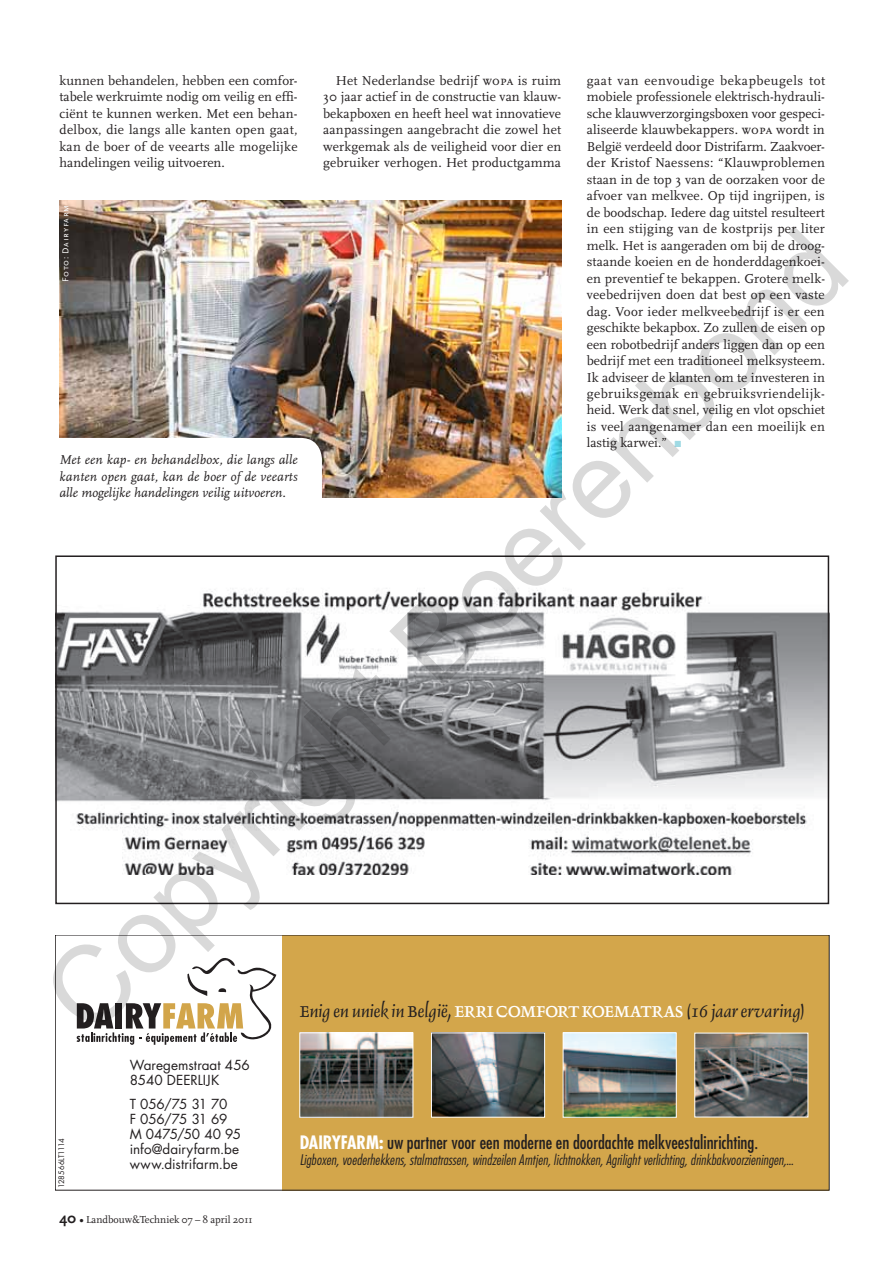
<style>
.page{position:relative;width:893px;height:1263px;background:#fff}
.page>*{position:absolute;margin:0;border:0;box-sizing:border-box;transform-origin:0 0}
.t1{font:108px "Arial";color:rgb(0 0 0/.15)}
.t2{font:21px "Delphin LT Std 1";letter-spacing:-.02em;color:#231f20}
.t3{font:condensed 18px "Futura Std";color:#231f20}
.t4{font:italic 300 condensed 14.25px "Futura Std";letter-spacing:.01em;color:#231f20}
.t5{font:13.5px/16.5px "Scala";letter-spacing:.015em;color:#231f20;text-align:justify}
.t6{font:italic 13.5px/16.5px "Scala";color:#231f20;text-align:justify}
.t7{font:13.5px/15px "Futura Std";color:#231f20}
.t8{font:10.5px "Scala";color:#231f20}
.t9{font:9px "Scala Sans Caps";letter-spacing:.075em;color:#fff}
.t10{font:7.5px "Futura Std";letter-spacing:-.02em;color:#231f20}
.s1{font-family:"Scala Caps"}
.s2{font-family:"Scala Regular Expert";color:#a0dae4}
.s3{font-family:"Delphin LT Std 2";color:#fff}
.s4{font-family:"Scala Sans";font-weight:700;font-size:15px}
.s5{font-family:"Scala Sans";font-weight:700}
.s6{font-weight:700;color:#fff}
</style>
<div class="page">
<img style="left:60px;top:200px;width:501px;height:297px">
<div style="left:35px;top:438px;width:287px;height:85px;background:#fff;border-radius:21px"></div>
<img style="left:58px;top:588px;width:768px;height:286px">
<div style="left:55px;top:555px;width:774px;height:349px;border:2px solid #231f20"></div>
<div style="left:283px;top:935px;width:546px;height:255px;background:#d3a64b"></div>
<svg style="left:77px;top:958px;width:199px;height:87px"></svg>
<img style="left:301px;top:1034px;width:110px;height:82px">
<div style="left:299px;top:1032px;width:114px;height:86px;border:1px solid #fff"></div>
<img style="left:433px;top:1034px;width:110px;height:81px">
<div style="left:431px;top:1032px;width:114px;height:85px;border:1px solid #fff"></div>
<img style="left:565px;top:1034px;width:110px;height:82px">
<div style="left:563px;top:1032px;width:114px;height:86px;border:1px solid #fff"></div>
<img style="left:696px;top:1035px;width:110px;height:80px">
<div style="left:694px;top:1033px;width:114px;height:84px;border:1px solid #fff"></div>
<p class="t5" style="left:60px;top:72px;width:240px">kunnen behandelen, hebben een comfor&shy;tabele werkruimte nodig om veilig en effi&shy;ciënt te kunnen werken. Met een behan&shy;delbox, die langs alle kanten open gaat, kan de boer of de veearts alle mogelijke handelingen veilig uitvoeren.</p>
<p class="t5" style="left:323px;top:72px;width:240px;text-indent:13px">Het Nederlandse bedrijf <span class="s1">wopa</span> is ruim 30 jaar actief in de constructie van klauw&shy;bekapboxen en heeft heel wat innovatieve aanpassingen aangebracht die zowel het werkgemak als de veiligheid voor dier en gebruiker verhogen. Het productgamma</p>
<p class="t5" style="left:587px;top:72px;width:240px">gaat van eenvoudige bekapbeugels tot mobiele professionele elektrisch-hydrauli&shy;sche klauwverzorgingsboxen voor gespeci&shy;aliseerde klauwbekappers. <span class="s1">wopa</span> wordt in België verdeeld door Distrifarm. Zaakvoer&shy;der Kristof Naessens: “Klauwproblemen staan in de top 3 van de oorzaken voor de afvoer van melkvee. Op tijd ingrijpen, is de boodschap. Iedere dag uitstel resulteert in een stijging van de kostprijs per liter melk. Het is aangeraden om bij de droog&shy;staande koeien en de honderddagenkoei&shy;en preventief te bekappen. Grotere melk&shy;veebedrijven doen dat best op een vaste dag. Voor ieder melkveebedrijf is er een geschikte bekapbox. Zo zullen de eisen op een robotbedrijf anders liggen dan op een bedrijf met een traditioneel melksysteem.<br>Ik adviseer de klanten om te investeren in gebruiksgemak en gebruiksvriendelijk&shy;heid. Werk dat snel, veilig en vlot opschiet is veel aangenamer dan een moeilijk en lastig karwei.” <span class="s2">r</span></p>
<p class="t6" style="left:60px;top:452px;width:240px">Met een kap- en behandelbox, die langs alle kanten open gaat, kan de boer of de veearts alle mogelijke handelingen veilig uitvoeren.</p>
<p class="t9" style="left:61px;top:282px;width:78px;rotate:-90deg">Foto: Dairyfarm</p>
<h1 class="t1" style="left:13px;top:963px;width:1082px;rotate:-45deg">Copyright Boerenbond</h1>
<h2 class="t2" style="left:300px;top:1000px;width:507px">Enig en uniek in België, <span class="s3">ERRI COMFORT KOEMATRAS</span> (16 jaar ervaring)</h2>
<p class="t10" style="left:57px;top:1188px;width:51px;rotate:-90deg">128566LT1114</p>
<p class="t7" style="left:130px;top:1058px;width:122px">Waregemstraat 456<br>8540 DEERLIJK</p>
<p class="t7" style="left:130px;top:1096px;width:113px">T 056/75 31 70<br>F 056/75 31 69<br>M 0475/50 40 95 info@dairyfarm.be www.distrifarm.be</p>
<p class="t8" style="left:60px;top:1214px;width:195px"><span class="s4">40</span> <span class="s5">•</span> Landbouw&amp;Techniek 07 – 8 april 2011</p>
<h3 class="t3" style="left:300px;top:1131px;width:460px"><span class="s6">DAIRYFARM:</span> uw partner voor een moderne en doordachte melkveestalinrichting.</h3>
<p class="t4" style="left:300px;top:1151px;width:495px">Ligboxen, voederhekkens, stalmatrassen, windzeilen Arntjen, lichtnokken, Agrilight verlichting, drinkbakvoorzieningen,...</p>
</div>
